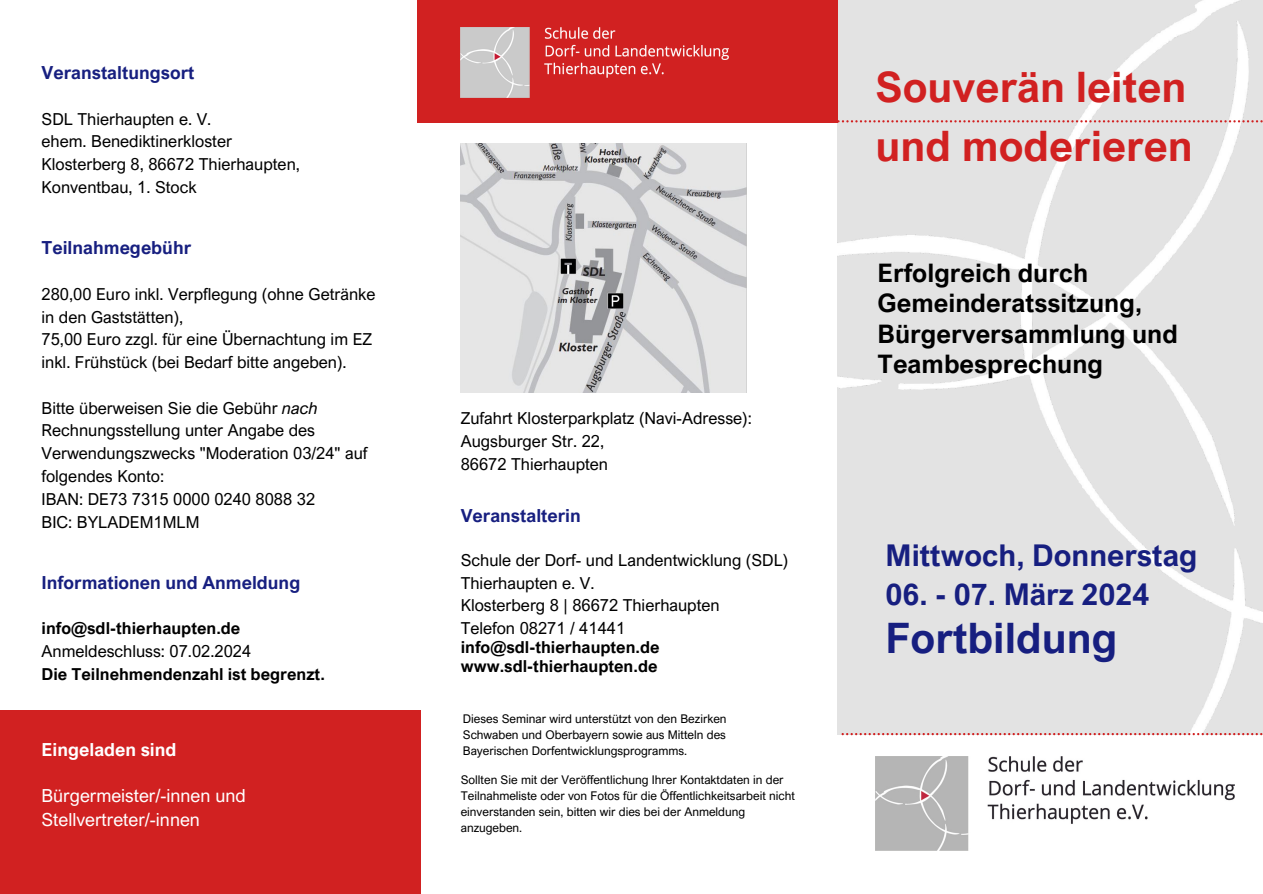
<style>
.page{position:relative;width:1263px;height:894px;background:#fff}
.page>*{position:absolute;margin:0;border:0;box-sizing:border-box;transform-origin:0 0}
.t1{font:700 42px/58.5px "Arial Nova";color:#d12121}
.t2{font:700 42px "Arial Nova";color:#171f80}
.t3{font:700 30px "Arial Nova";color:#171f80}
.t4{font:700 25.5px/30.3px "Arial Nova";color:#000}
.t5{font:700 18px "Arial Nova";color:#171f80}
.t6{font:18px "Arial Nova";color:#fff}
.t7{font:700 18px "Arial Nova";color:#fff}
.t8{font:16.5px/22.8px "Arial Nova";color:#000}
.t9{font:700 16.5px "Arial Nova";color:#000}
.t10{font:12px/16px "Arial Nova";color:#000;text-align:justify}
.s1{font-style:italic}
</style>
<div class="page">
<div style="left:0;top:710px;width:421px;height:183px;background:#d12121"></div>
<img style="left:837px;top:0;width:426px;height:734px">
<div style="left:417px;top:0;width:420px;height:123px;background:#d12121"></div>
<img style="left:461px;top:28px;width:267px;height:70px">
<svg style="left:842px;top:732px;width:421px;height:3px"></svg>
<img style="left:876px;top:756px;width:358px;height:94px">
<svg style="left:837px;top:120px;width:426px;height:2px"></svg>
<img style="left:461px;top:144px;width:285px;height:248px">
<p class="t5" style="left:42px;top:61px;width:154px">Veranstaltungsort</p>
<p class="t8" style="left:42px;top:107px;width:171px">SDL Thierhaupten e. V.</p>
<p class="t8" style="left:42px;top:130px;width:192px">ehem. Benediktinerkloster</p>
<p class="t8" style="left:42px;top:152px;width:260px">Klosterberg 8, 86672 Thierhaupten,</p>
<p class="t8" style="left:42px;top:175px;width:157px">Konventbau, 1. Stock</p>
<p class="t5" style="left:42px;top:236px;width:151px">Teilnahmegebühr</p>
<p class="t8" style="left:42px;top:282px;width:336px">280,00 Euro inkl. Verpflegung (ohne Getränke in den Gaststätten),</p>
<p class="t8" style="left:42px;top:327px;width:332px">75,00 Euro zzgl. für eine Übernachtung im EZ inkl. Frühstück (bei Bedarf bitte angeben).</p>
<p class="t8" style="left:42px;top:396px;width:327px">Bitte überweisen Sie die Gebühr <span class="s1">nach </span>Rechnungsstellung unter Angabe des Verwendungszwecks "Moderation 03/24" auf folgendes Konto:</p>
<p class="t8" style="left:42px;top:487px;width:275px">IBAN: DE73 7315 0000 0240 8088 32</p>
<p class="t8" style="left:42px;top:509px;width:159px">BIC: BYLADEM1MLM</p>
<p class="t5" style="left:42px;top:571px;width:260px">Informationen und Anmeldung</p>
<p class="t9" style="left:42px;top:618px;width:200px">info@sdl-thierhaupten.de</p>
<p class="t8" style="left:42px;top:639px;width:211px">Anmeldeschluss: 07.02.2024</p>
<p class="t9" style="left:42px;top:663px;width:285px">Die Teilnehmendenzahl ist begrenzt.</p>
<p class="t7" style="left:42px;top:738px;width:137px">Eingeladen sind</p>
<p class="t6" style="left:42px;top:783px;width:206px">Bürgermeister/-innen und</p>
<p class="t6" style="left:42px;top:808px;width:160px">Stellvertreter/-innen</p>
<p class="t8" style="left:461px;top:407px;width:293px">Zufahrt Klosterparkplatz (Navi-Adresse):<br>Augsburger Str. 22,</p>
<p class="t8" style="left:461px;top:452px;width:149px">86672 Thierhaupten</p>
<p class="t5" style="left:461px;top:504px;width:122px">Veranstalterin</p>
<p class="t8" style="left:461px;top:548px;width:329px">Schule der Dorf- und Landentwicklung (SDL)<br>Thierhaupten e. V.</p>
<p class="t8" style="left:461px;top:593px;width:260px">Klosterberg 8 | 86672 Thierhaupten</p>
<p class="t8" style="left:461px;top:616px;width:166px">Telefon 08271 / 41441</p>
<p class="t9" style="left:461px;top:656px;width:198px">www.sdl-thierhaupten.de</p>
<p class="t9" style="left:461px;top:636px;width:200px">info@sdl-thierhaupten.de</p>
<p class="t10" style="left:463px;top:710px;width:265px">Dieses Seminar wird unterstützt von den Bezirken Schwaben und Oberbayern sowie aus Mitteln des Bayerischen Dorfentwicklungsprogramms.</p>
<p class="t10" style="left:461px;top:770px;width:336px;text-align:left">Sollten Sie mit der Veröffentlichung Ihrer Kontaktdaten in der Teilnahmeliste oder von Fotos für die Öffentlichkeitsarbeit nicht einverstanden sein, bitten wir dies bei der Anmeldung anzugeben.</p>
<p class="t1" style="left:876px;top:57px;width:319px">Souverän leiten und moderieren</p>
<p class="t4" style="left:877px;top:257px;width:302px">Erfolgreich durch<br>Gemeinderatssitzung,<br>Bürgerversammlung und<br>Teambesprechung</p>
<p class="t3" style="left:885px;top:536px;width:313px">Mittwoch, Donnerstag</p>
<p class="t3" style="left:885px;top:576px;width:265px">06. - 07. März 2024</p>
<p class="t2" style="left:885px;top:612px;width:234px">Fortbildung</p>
</div>
